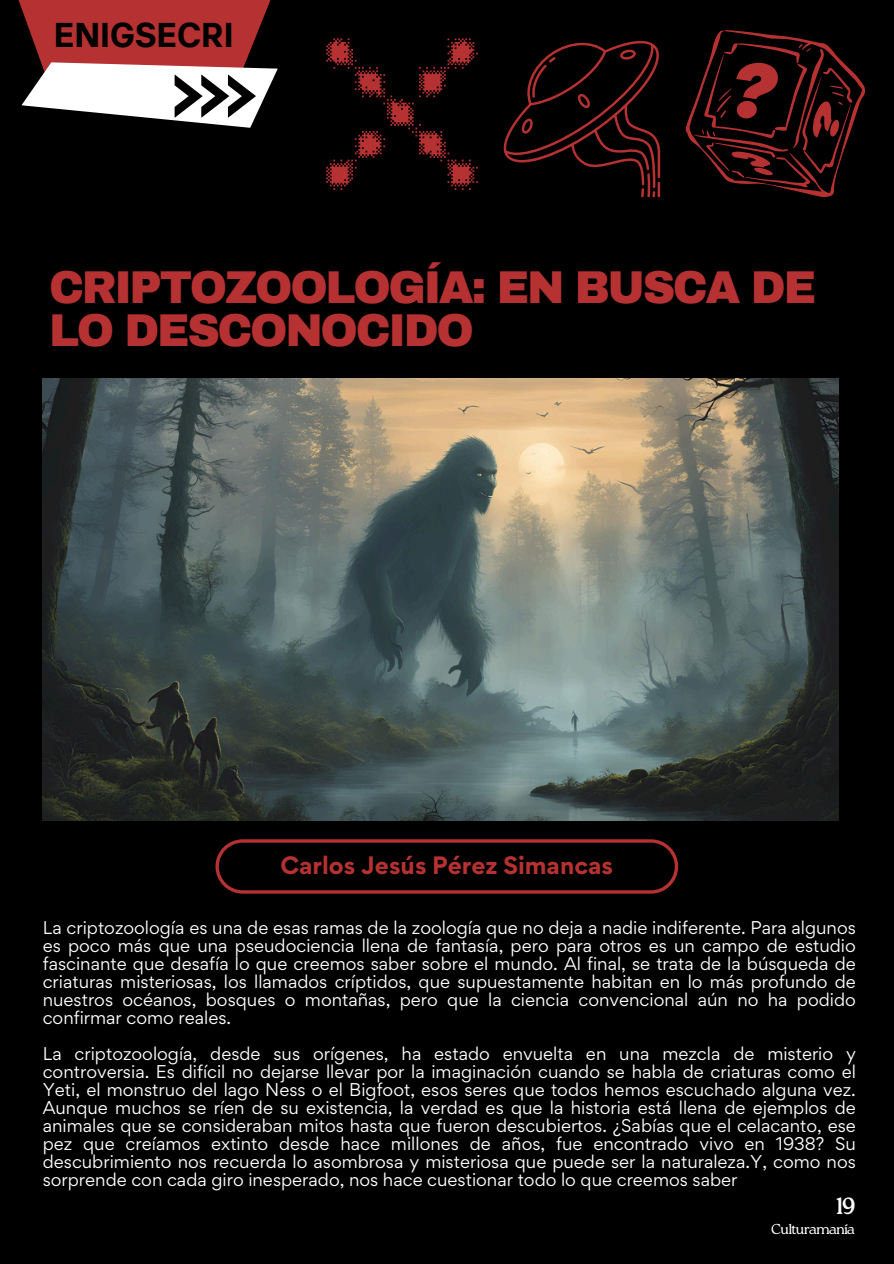
<style>
.page{position:relative;width:894px;height:1264px;background:#fff}
.page>*{position:absolute;margin:0;border:0;box-sizing:border-box;transform-origin:0 0}
.t1{font:900 45px/42.8px "Archivo";letter-spacing:-.05em;color:#b63131}
.t2{font:700 34.2px "TT Interphases";color:#000}
.t3{font:23.4px "Roca Two";color:#fdfdfd}
.t4{font:700 22.5px "Gordita";color:#b63131}
.t5{font:16.5px/18px "Gordita";color:#fff;text-align:justify}
.t6{font:300 14.4px "Roca Two";letter-spacing:-.065em;color:#fdfdfd}
</style>
<div class="page">
<div style="left:0;top:0;width:893px;height:1263px;background:#000001"></div>
<img style="left:43px;top:378px;width:795px;height:442px">
<svg style="left:215px;top:839px;width:463px;height:54px"></svg>
<svg style="left:326px;top:38px;width:151px;height:152px"></svg>
<svg style="left:503px;top:40px;width:158px;height:157px"></svg>
<svg style="left:685px;top:30px;width:180px;height:167px"></svg>
<svg style="left:18px;top:0;width:260px;height:128px"></svg>
<p class="t2" style="left:54px;top:13px;width:181px">ENIGSECRI</p>
<p class="t1" style="left:49px;top:266px;width:768px">CRIPTOZOOLOGÍA: EN BUSCA DE<br>LO DESCONOCIDO</p>
<p class="t4" style="left:280px;top:850px;width:334px">Carlos Jesús Pérez Simancas</p>
<h2 class="t5" style="left:43px;top:918px;width:814px">La criptozoología es una de esas ramas de la zoología que no deja a nadie indiferente. Para algunos es poco más que una pseudociencia llena de fantasía, pero para otros es un campo de estudio fascinante que desafía lo que creemos saber sobre el mundo. Al final, se trata de la búsqueda de criaturas misteriosas, los llamados críptidos, que supuestamente habitan en lo más profundo de nuestros océanos, bosques o montañas, pero que la ciencia convencional aún no ha podido confirmar como reales.</h2>
<p class="t5" style="left:43px;top:1044px;width:814px">La criptozoología, desde sus orígenes, ha estado envuelta en una mezcla de misterio y controversia. Es difícil no dejarse llevar por la imaginación cuando se habla de criaturas como el Yeti, el monstruo del lago Ness o el Bigfoot, esos seres que todos hemos escuchado alguna vez.<br>Aunque muchos se ríen de su existencia, la verdad es que la historia está llena de ejemplos de animales que se consideraban mitos hasta que fueron descubiertos. ¿Sabías que el celacanto, ese pez que creíamos extinto desde hace millones de años, fue encontrado vivo en 1938? Su descubrimiento nos recuerda lo asombrosa y misteriosa que puede ser la naturaleza.Y, como nos sorprende con cada giro inesperado, nos hace cuestionar todo lo que creemos saber</p>
<p class="t3" style="left:835px;top:1192px;width:22px">19</p>
<h1 class="t6" style="left:771px;top:1220px;width:85px">Culturamanía</h1>
</div>
